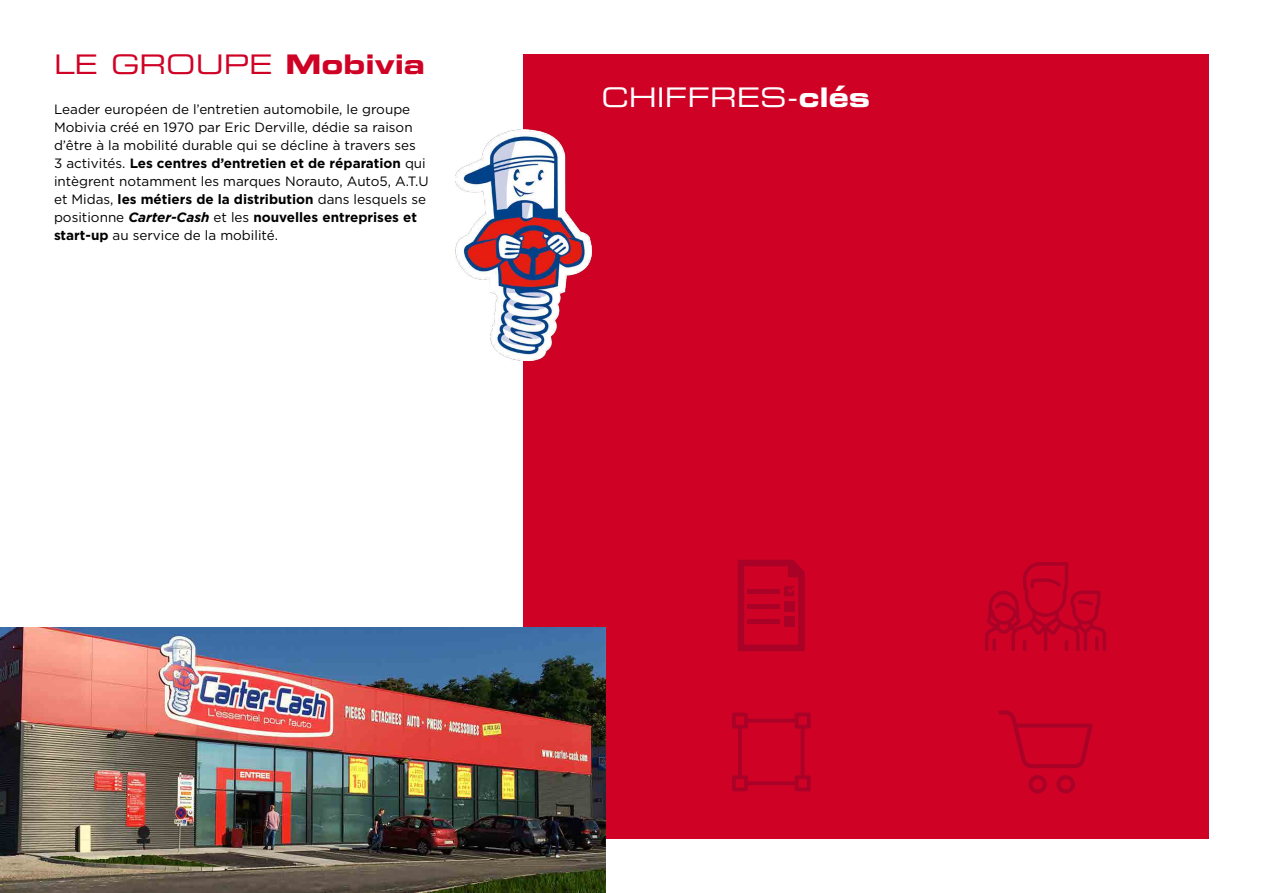
<style>
.page{position:relative;width:1263px;height:893px;background:#fff}
.page>*{position:absolute;margin:0;border:0;box-sizing:border-box;transform-origin:0 0}
.t1{font:27px "Eurostile LT Std Ex 2";color:#cf0226}
.t2{font:27px "Eurostile LT Std Ex 2";color:#fff}
.t3{font:13.5px/18px "Gotham";color:#000}
.s1{font-family:"Eurostile LT Std Bold Ex 2"}
.s2{font-weight:700}
.s3{font-weight:700;font-style:italic}
</style>
<div class="page">
<div style="left:523px;top:54px;width:686px;height:785px;background:#cf0226"></div>
<svg style="left:985px;top:562px;width:121px;height:89px"></svg>
<img style="left:0;top:627px;width:605px;height:266px">
<img style="left:455px;top:130px;width:136px;height:230px">
<svg style="left:738px;top:560px;width:67px;height:91px"></svg>
<div style="left:747px;top:604px;width:32px;height:5px;background:#aa0226"></div>
<div style="left:784px;top:601px;width:10px;height:10px;background:#aa0226"></div>
<div style="left:747px;top:619px;width:32px;height:5px;background:#aa0226"></div>
<div style="left:784px;top:617px;width:10px;height:10px;background:#aa0226"></div>
<svg style="left:732px;top:713px;width:79px;height:78px"></svg>
<svg style="left:1056px;top:775px;width:19px;height:18px"></svg>
<svg style="left:998px;top:710px;width:95px;height:58px"></svg>
<svg style="left:1028px;top:775px;width:19px;height:18px"></svg>
<h1 class="t1" style="left:54px;top:46px;width:372px">LE GROUPE <span class="s1">Mobivia</span></h1>
<p class="t3" style="left:54px;top:100px;width:376px">Leader européen de l’entretien automobile, le groupe Mobivia créé en 1970 par Eric Derville, dédie sa raison d’être à la mobilité durable qui se décline à travers ses<br>3 activités. <span class="s2">Les centres d’entretien et de réparation</span> qui intègrent notamment les marques Norauto, Auto5, A.T.U et Midas, <span class="s2">les métiers de la distribution</span> dans lesquels se positionne <span class="s3">Carter-Cash</span> et les <span class="s2">nouvelles entreprises et start-up</span> au service de la mobilité.</p>
<h1 class="t2" style="left:601px;top:78px;width:270px">CHIFFRES-<span class="s1">clés</span></h1>
</div>
